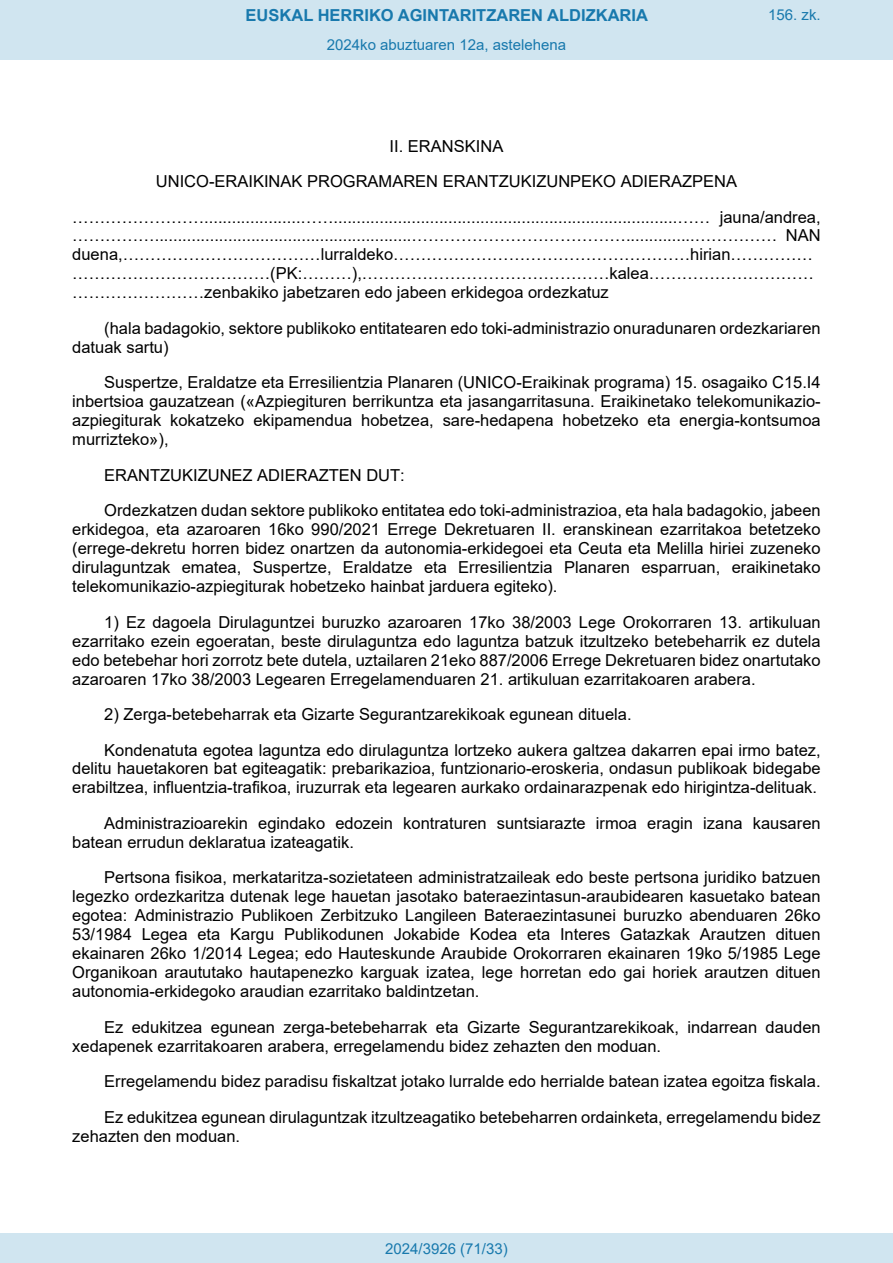
<style>
.page{position:relative;width:893px;height:1263px;background:#fff}
.page>*{position:absolute;margin:0;border:0;box-sizing:border-box;transform-origin:0 0}
.t1{font:16.5px/18.9px "Arial";color:#000}
.t2{font:700 16.5px "Arial";color:#1879ad}
.Paginacion_Centro{font:15px "Arial";color:#1879ad}
</style>
<div class="page">
<div style="left:0;top:0;width:893px;height:60px;background:#d0e5f0"></div>
<div style="left:0;top:1233px;width:893px;height:30px;background:#d0e5f0"></div>
<p class="t2" style="left:246px;top:3px;width:404px">EUSKAL HERRIKO AGINTARITZAREN ALDIZKARIA</p>
<p class="Paginacion_Centro" style="left:768px;top:5px;width:54px">156. zk.</p>
<p class="Paginacion_Centro" style="left:327px;top:35px;width:241px">2024ko abuztuaren 12a, astelehena</p>
<p class="t1" style="left:72px;top:128px;width:750px;line-height:35.4px;text-align:center">II. ERANSKINA<br>UNICO-ERAIKINAK PROGRAMAREN ERANTZUKIZUNPEKO ADIERAZPENA …………………….....................……...........................................................................…… jauna/andrea,</p>
<p class="t1" style="left:72px;top:226px;width:750px">……………........................................................…………………………………...............…………… NAN duena,………………………………lurraldeko………………………………………………hirian…………… ………………………………(PK:………),………………………………………kalea………………………… ……………………zenbakiko jabetzaren edo jabeen erkidegoa ordezkatuz</p>
<p class="t1" style="left:72px;top:319px;width:750px;text-indent:32px">(hala badagokio, sektore publikoko entitatearen edo toki-administrazio onuradunaren ordezkariaren datuak sartu)</p>
<p class="t1" style="left:72px;top:373px;width:750px;text-align:justify;text-indent:32px">Suspertze, Eraldatze eta Erresilientzia Planaren (UNICO-Eraikinak programa) 15. osagaiko C15.I4 inbertsioa gauzatzean («Azpiegituren berrikuntza eta jasangarritasuna. Eraikinetako telekomunikazio&shy;azpiegiturak kokatzeko ekipamendua hobetzea, sare-hedapena hobetzeko eta energia-kontsumoa murrizteko»),</p>
<p class="t1" style="left:104px;top:457px;width:718px;line-height:35.4px">ERANTZUKIZUNEZ ADIERAZTEN DUT:<br>Ordezkatzen dudan sektore publikoko entitatea edo toki-administrazioa, eta hala badagokio, jabeen</p>
<p class="t1" style="left:72px;top:520px;width:750px;text-align:justify">erkidegoa, eta azaroaren 16ko 990/2021 Errege Dekretuaren II. eranskinean ezarritakoa betetzeko (errege-dekretu horren bidez onartzen da autonomia-erkidegoei eta Ceuta eta Melilla hiriei zuzeneko dirulaguntzak ematea, Suspertze, Eraldatze eta Erresilientzia Planaren esparruan, eraikinetako telekomunikazio-azpiegiturak hobetzeko hainbat jarduera egiteko).</p>
<p class="t1" style="left:72px;top:612px;width:750px;text-align:justify;text-indent:32px">1) Ez dagoela Dirulaguntzei buruzko azaroaren 17ko 38/2003 Lege Orokorraren 13. artikuluan ezarritako ezein egoeratan, beste dirulaguntza edo laguntza batzuk itzultzeko betebeharrik ez dutela edo betebehar hori zorrotz bete dutela, uztailaren 21eko 887/2006 Errege Dekretuaren bidez onartutako azaroaren 17ko 38/2003 Legearen Erregelamenduaren 21. artikuluan ezarritakoaren arabera.</p>
<p class="t1" style="left:104px;top:696px;width:718px;line-height:35.4px">2) Zerga-betebeharrak eta Gizarte Segurantzarekikoak egunean dituela.<br>Kondenatuta egotea laguntza edo dirulaguntza lortzeko aukera galtzea dakarren epai irmo batez,</p>
<p class="t1" style="left:72px;top:759px;width:750px">delitu hauetakoren bat egiteagatik: prebarikazioa, funtzionario-eroskeria, ondasun publikoak bidegabe erabiltzea, influentzia-trafikoa, iruzurrak eta legearen aurkako ordainarazpenak edo hirigintza-delituak.</p>
<p class="t1" style="left:72px;top:813px;width:750px;text-indent:32px">Administrazioarekin egindako edozein kontraturen suntsiarazte irmoa eragin izana kausaren batean errudun deklaratua izateagatik.</p>
<p class="t1" style="left:72px;top:868px;width:750px;text-align:justify;text-indent:32px">Pertsona fisikoa, merkataritza-sozietateen administratzaileak edo beste pertsona juridiko batzuen legezko ordezkaritza dutenak lege hauetan jasotako bateraezintasun-araubidearen kasuetako batean egotea: Administrazio Publikoen Zerbitzuko Langileen Bateraezintasunei buruzko abenduaren 26ko 53/1984 Legea eta Kargu Publikodunen Jokabide Kodea eta Interes Gatazkak Arautzen dituen ekainaren 26ko 1/2014 Legea; edo Hauteskunde Araubide Orokorraren ekainaren 19ko 5/1985 Lege Organikoan araututako hautapenezko karguak izatea, lege horretan edo gai horiek arautzen dituen autonomia-erkidegoko araudian ezarritako baldintzetan.</p>
<p class="t1" style="left:72px;top:1017px;width:750px;text-indent:32px">Ez edukitzea egunean zerga-betebeharrak eta Gizarte Segurantzarekikoak, indarrean dauden xedapenek ezarritakoaren arabera, erregelamendu bidez zehazten den moduan.</p>
<p class="t1" style="left:104px;top:1063px;width:718px;line-height:35.4px">Erregelamendu bidez paradisu fiskaltzat jotako lurralde edo herrialde batean izatea egoitza fiskala.<br>Ez edukitzea egunean dirulaguntzak itzultzeagatiko betebeharren ordainketa, erregelamendu bidez</p>
<p class="t1" style="left:72px;top:1126px;width:169px">zehazten den moduan.</p>
<p class="Paginacion_Centro" style="left:385px;top:1238px;width:124px">2024/3926 (71/33)</p>
</div>
